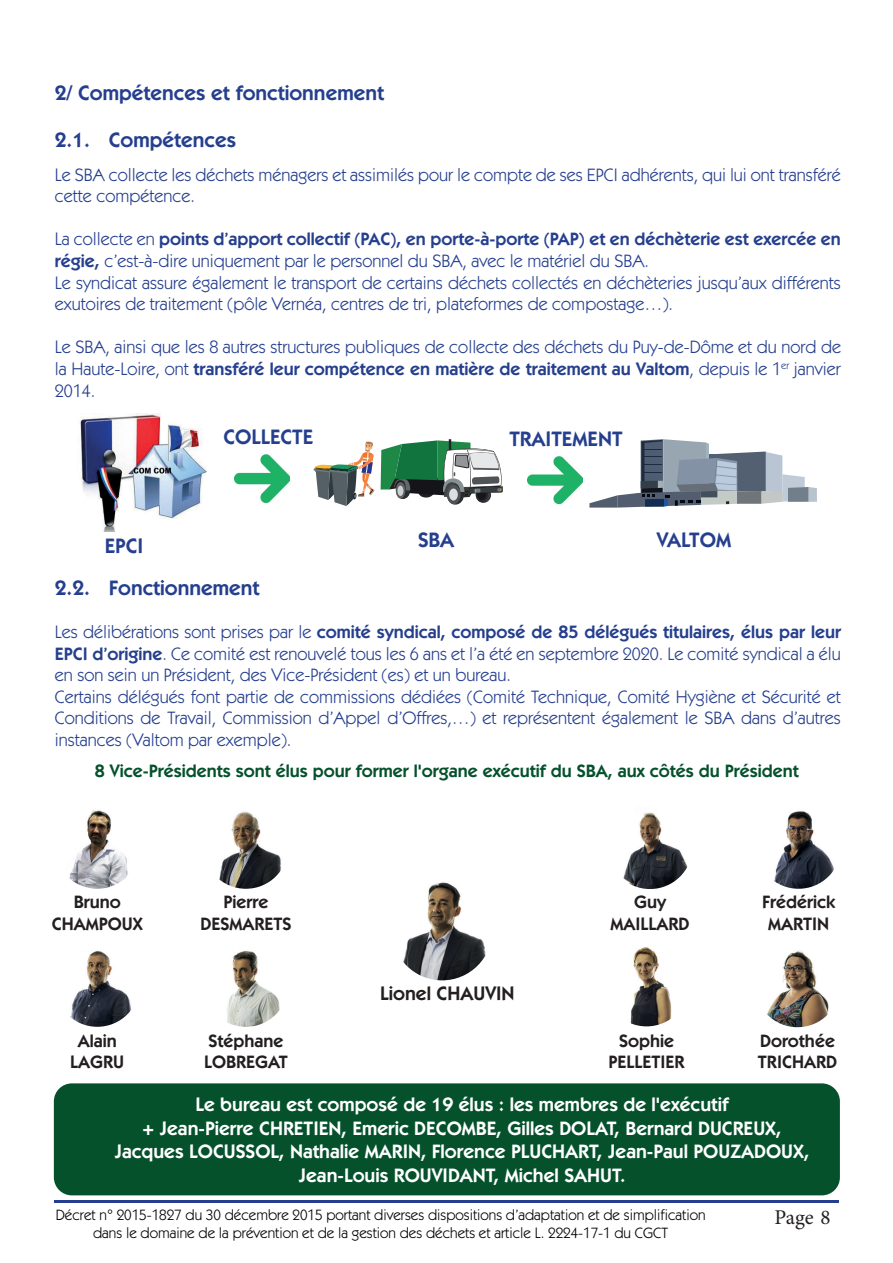
<style>
.page{position:relative;width:893px;height:1263px;background:#fff}
.page>*{position:absolute;margin:0;border:0;box-sizing:border-box;transform-origin:0 0}
.t1{font:600 21px "ITC Kabel Std";color:#253f8e}
.t2{font:21px "Minion Pro";color:#231f20}
.t3{font:600 19.5px/23.4px "ITC Kabel Std";color:#fff;text-align:center}
.t4{font:600 19.5px "ITC Kabel Std";color:#231f20}
.t5{font:18px/21.6px "ITC Kabel Std";color:#253f8e}
.t6{font:600 18px/21.6px "ITC Kabel Std";color:#231f20;text-align:center}
.t7{font:600 18px "ITC Kabel Std";color:#05512c}
.t8{font:15px "ITC Kabel Std";color:#000006}
.s1{font-weight:600}
</style>
<div class="page">
<hr style="left:54px;top:1200px;width:785px;height:2px;background:#253f8e">
<img style="left:80px;top:414px;width:127px;height:118px">
<svg style="left:447px;top:484px;width:17px;height:21px"></svg>
<svg style="left:447px;top:485px;width:14px;height:19px"></svg>
<svg style="left:476px;top:487px;width:15px;height:16px"></svg>
<div style="left:476px;top:487px;width:12px;height:15px;background:#27292f;border-radius:50%"></div>
<div style="left:477px;top:488px;width:9px;height:12px;background:#17151a;border-radius:50%"></div>
<div style="left:449px;top:488px;width:9px;height:12px;background:#dbdfdf;border-radius:50%"></div>
<svg style="left:381px;top:439px;width:122px;height:59px"></svg>
<svg style="left:314px;top:441px;width:60px;height:65px"></svg>
<svg style="left:589px;top:439px;width:228px;height:69px"></svg>
<img style="left:234px;top:454px;width:56px;height:50px">
<img style="left:527px;top:456px;width:56px;height:49px">
<div style="left:54px;top:1083px;width:786px;height:112px;background:#05512c;border-radius:18px"></div>
<img style="left:392px;top:880px;width:100px;height:100px;border-radius:50px">
<img style="left:203px;top:942px;width:85px;height:85px;border-radius:42px">
<img style="left:203px;top:804px;width:85px;height:85px;border-radius:42px">
<img style="left:608px;top:805px;width:84px;height:84px;border-radius:42px">
<img style="left:756px;top:804px;width:85px;height:85px;border-radius:42px">
<img style="left:55px;top:942px;width:85px;height:85px;border-radius:42px">
<img style="left:55px;top:804px;width:85px;height:85px;border-radius:42px">
<img style="left:604px;top:942px;width:85px;height:84px;border-radius:42px">
<img style="left:755px;top:943px;width:85px;height:84px;border-radius:42px">
<p class="t1" style="left:55px;top:81px;width:331px">2/ Compétences et fonctionnement</p>
<p class="t1" style="left:55px;top:128px;width:183px">2.1. Compétences</p>
<p class="t5" style="left:55px;top:164px;width:787px">Le SBA collecte les déchets ménagers et assimilés pour le compte de ses EPCI adhérents, qui lui ont transféré cette compétence.</p>
<p class="t5" style="left:55px;top:229px;width:787px">La collecte en <span class="s1">points d’apport collectif (PAC), en porte-à-porte (PAP) et en déchèterie est exercée en régie,</span> c’est-à-dire uniquement par le personnel du SBA, avec le matériel du SBA.<br>Le syndicat assure également le transport de certains déchets collectés en déchèteries jusqu’aux différents exutoires de traitement (pôle Vernéa, centres de tri, plateformes de compostage…).</p>
<p class="t5" style="left:55px;top:337px;width:788px;text-align:justify">Le SBA, ainsi que les 8 autres structures publiques de collecte des déchets du Puy-de-Dôme et du nord de la Haute-Loire, ont <span class="s1">transféré leur compétence en matière de traitement au Valtom</span>, depuis le 1<sup>er</sup> janvier 2014.</p>
<p class="t1" style="left:223px;top:425px;width:91px">COLLECTE</p>
<p class="t1" style="left:509px;top:427px;width:115px">TRAITEMENT</p>
<p class="t1" style="left:105px;top:533px;width:40px">EPCI</p>
<p class="t1" style="left:418px;top:527px;width:38px">SBA</p>
<p class="t1" style="left:657px;top:527px;width:76px">VALTOM</p>
<p class="t1" style="left:55px;top:575px;width:206px">2.2. Fonctionnement</p>
<p class="t5" style="left:55px;top:621px;width:788px">Les délibérations sont prises par le <span class="s1">comité syndical, composé de 85 délégués titulaires, élus par leur EPCI d’origine</span>. Ce comité est renouvelé tous les 6 ans et l’a été en septembre 2020. Le comité syndical a élu en son sein un Président, des Vice-Président (es) et un bureau.<br>Certains délégués font partie de commissions dédiées (Comité Technique, Comité Hygiène et Sécurité et Conditions de Travail, Commission d’Appel d’Offres,…) et représentent également le SBA dans d’autres instances (Valtom par exemple).</p>
<p class="t7" style="left:95px;top:761px;width:706px">8 Vice-Présidents sont élus pour former l'organe exécutif du SBA, aux côtés du Président</p>
<p class="t6" style="left:52px;top:891px;width:93px">Bruno<br>CHAMPOUX</p>
<p class="t6" style="left:200px;top:891px;width:93px">Pierre<br>DESMARETS</p>
<p class="t6" style="left:610px;top:891px;width:81px">Guy<br>MAILLARD</p>
<p class="t6" style="left:762px;top:891px;width:74px">Frédérick<br>MARTIN</p>
<p class="t6" style="left:70px;top:1030px;width:55px">Alain<br>LAGRU</p>
<p class="t4" style="left:380px;top:982px;width:136px">Lionel CHAUVIN</p>
<p class="t6" style="left:204px;top:1030px;width:85px;text-align:left">Stéphane<br>LOBREGAT</p>
<p class="t6" style="left:608px;top:1030px;width:77px">Sophie<br>PELLETIER</p>
<p class="t6" style="left:758px;top:1030px;width:81px;text-align:left">Dorothée<br>TRICHARD</p>
<p class="t3" style="left:114px;top:1093px;width:696px">Le bureau est composé de 19 élus : les membres de l'exécutif<br>+ Jean-Pierre CHRETIEN, Emeric DECOMBE, Gilles DOLAT, Bernard DUCREUX, Jacques LOCUSSOL, Nathalie MARIN, Florence PLUCHART, Jean-Paul POUZADOUX, Jean-Louis ROUVIDANT, Michel SAHUT.</p>
<p class="t8" style="left:56px;top:1206px;width:651px">Décret n° 2015-1827 du 30 décembre 2015 portant diverses dispositions d’adaptation et de simplification</p>
<p class="t2" style="left:774px;top:1203px;width:58px">Page 8</p>
<p class="t8" style="left:93px;top:1224px;width:576px">dans le domaine de la prévention et de la gestion des déchets et article L. 2224-17-1 du CGCT</p>
</div>
